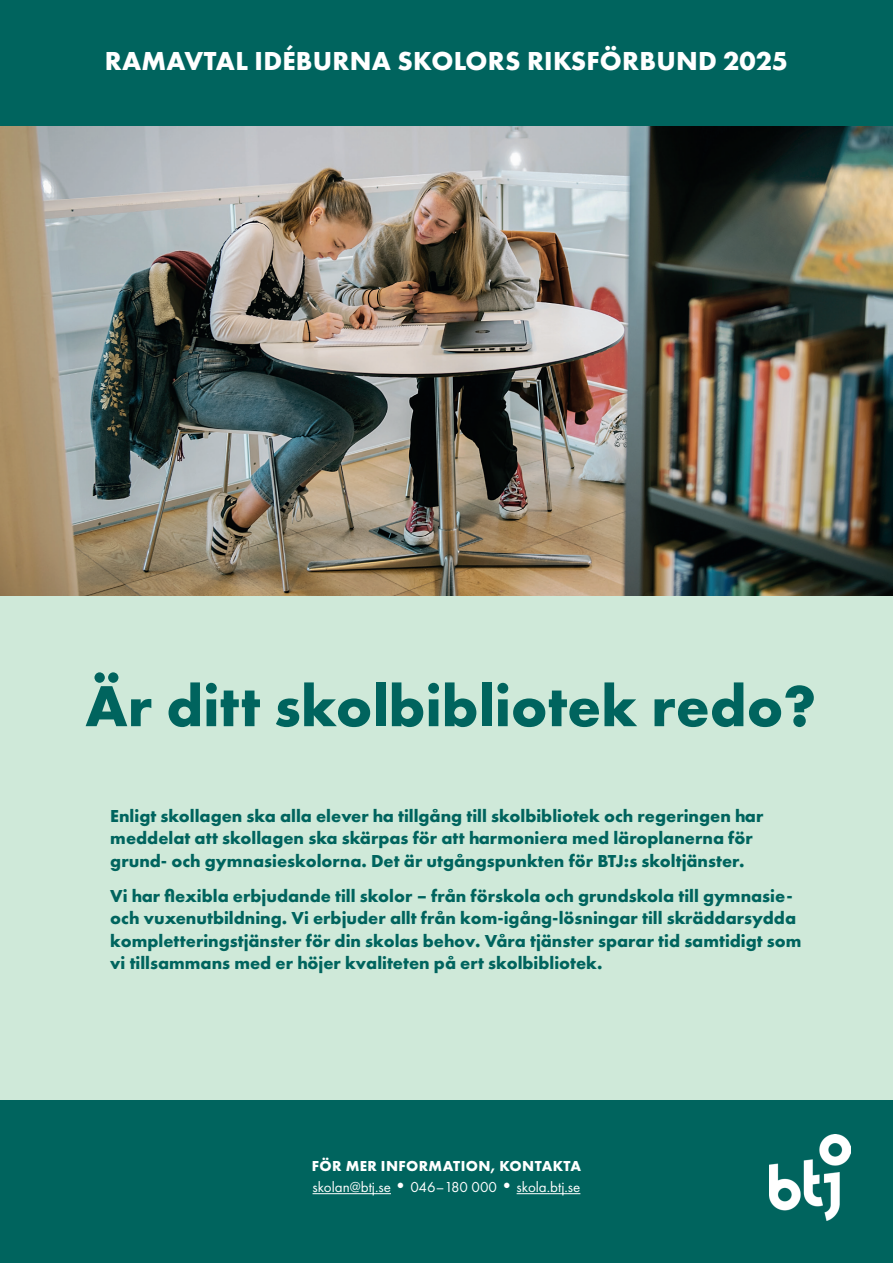
<style>
.page{position:relative;width:893px;height:1263px;background:#fff}
.page>*{position:absolute;margin:0;border:0;box-sizing:border-box;transform-origin:0 0}
.t1{font:700 60px "Futura PT";color:#00645e}
.t2{font:700 27px "Futura PT";letter-spacing:.01em;color:#fff}
.t3{font:700 18px/22.5px "Futura PT";color:#00645e}
.t4{font:15px/21px "Futura PT";color:#fff}
.s1{font-weight:700}
.s2{font-weight:700;font-size:19.5px}
</style>
<div class="page">
<div style="left:0;top:595px;width:893px;height:668px;background:#cfe9d9"></div>
<img style="left:0;top:125px;width:893px;height:470px">
<div style="left:0;top:0;width:893px;height:125px;background:#00645e"></div>
<div style="left:0;top:1100px;width:893px;height:163px;background:#00645e"></div>
<hr style="left:313px;top:1193px;width:78px;height:1px;background:#fff">
<hr style="left:517px;top:1193px;width:63px;height:1px;background:#fff">
<img style="left:770px;top:1134px;width:80px;height:86px">
<h2 class="t2" style="left:105px;top:43px;width:685px">RAMAVTAL IDÉBURNA SKOLORS RIKSFÖRBUND 2025</h2>
<h1 class="t1" style="left:85px;top:667px;width:732px">Är ditt skolbibliotek redo?</h1>
<p class="t3" style="left:110px;top:804px;width:654px">Enligt skollagen ska alla elever ha tillgång till skolbibliotek och regeringen har meddelat att skollagen ska skärpas för att harmoniera med läroplanerna för grund- och gymnasieskolorna. Det är utgångspunkten för BTJ:s skoltjänster.</p>
<p class="t3" style="left:110px;top:884px;width:693px">Vi har flexibla erbjudande till skolor – från förskola och grundskola till gymnasie&shy;och vuxenutbildning. Vi erbjuder allt från kom-igång-lösningar till skräddarsydda kompletteringstjänster för din skolas behov. Våra tjänster sparar tid samtidigt som vi tillsammans med er höjer kvaliteten på ert skolbibliotek.</p>
<p class="t4" style="left:312px;top:1155px;width:271px"><span class="s1">FÖR MER INFORMATION, KONTAKTA </span>skolan@btj.se<span class="s2">•</span>046–180 000<span class="s2">•</span>skola.btj.se</p>
</div>
